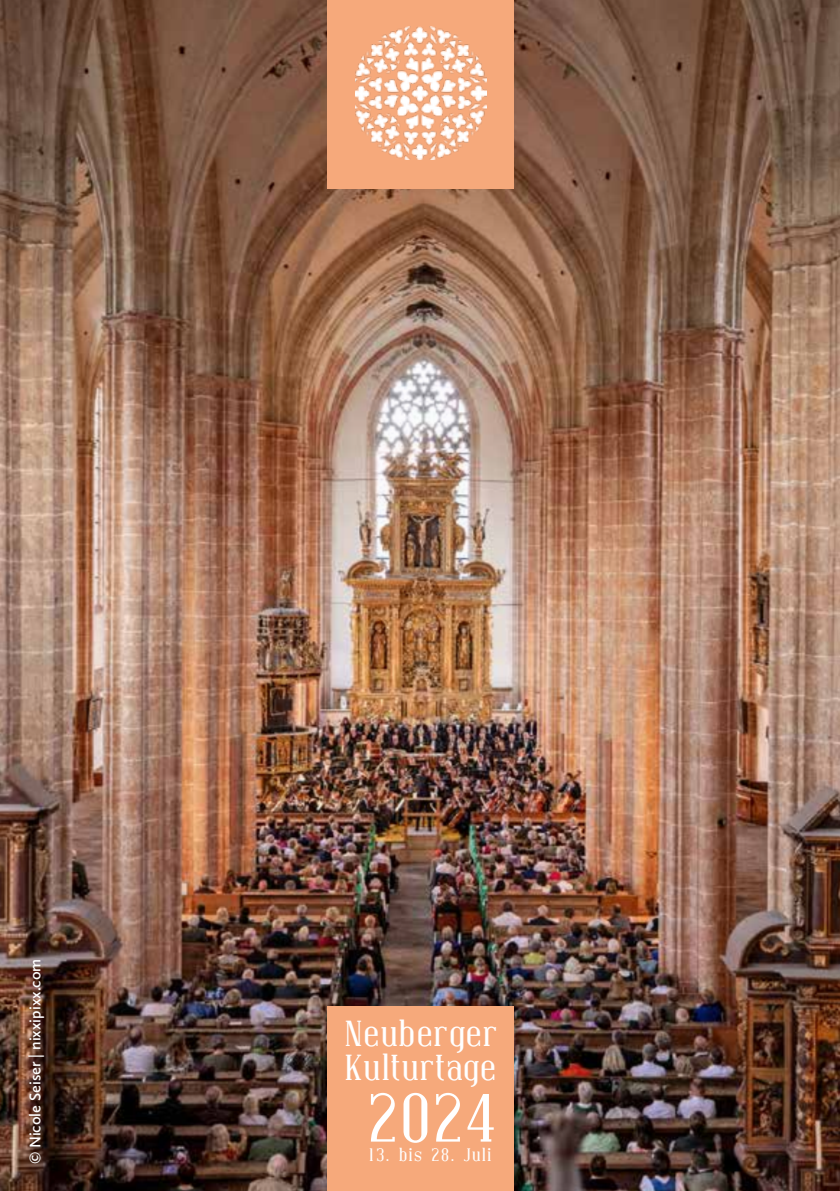
<style>
.page{position:relative;width:840px;height:1191px;background:#fff}
.page>*{position:absolute;margin:0;border:0;box-sizing:border-box;transform-origin:0 0}
.t1{font:68px "Covington";color:#fff}
.t2{font:36px/34px "Covington";color:#fff}
.t3{font:18px "Covington";letter-spacing:.05em;color:#fff}
.t4{font:600 16px "Calluna Sans";color:#fff}
</style>
<div class="page">
<img style="left:0;top:0;width:839px;height:1191px">
<div style="left:327px;top:1006px;width:186px;height:185px;background:#f6a97b"></div>
<div style="left:327px;top:0;width:186px;height:188px;background:#f6a97b"></div>
<img style="left:355px;top:27px;width:131px;height:133px">
<p class="t4" style="left:25px;top:1164px;width:207px;rotate:-90deg">© Nicole Seiser | nixxipixx.com</p>
<h2 class="t2" style="left:344px;top:1016px;width:154px">Neuberger<br>Kulturtage</h2>
<h1 class="t1" style="left:366px;top:1083px;width:132px">2024</h1>
<p class="t3" style="left:366px;top:1145px;width:126px">13. bis 28. Juli</p>
</div>
